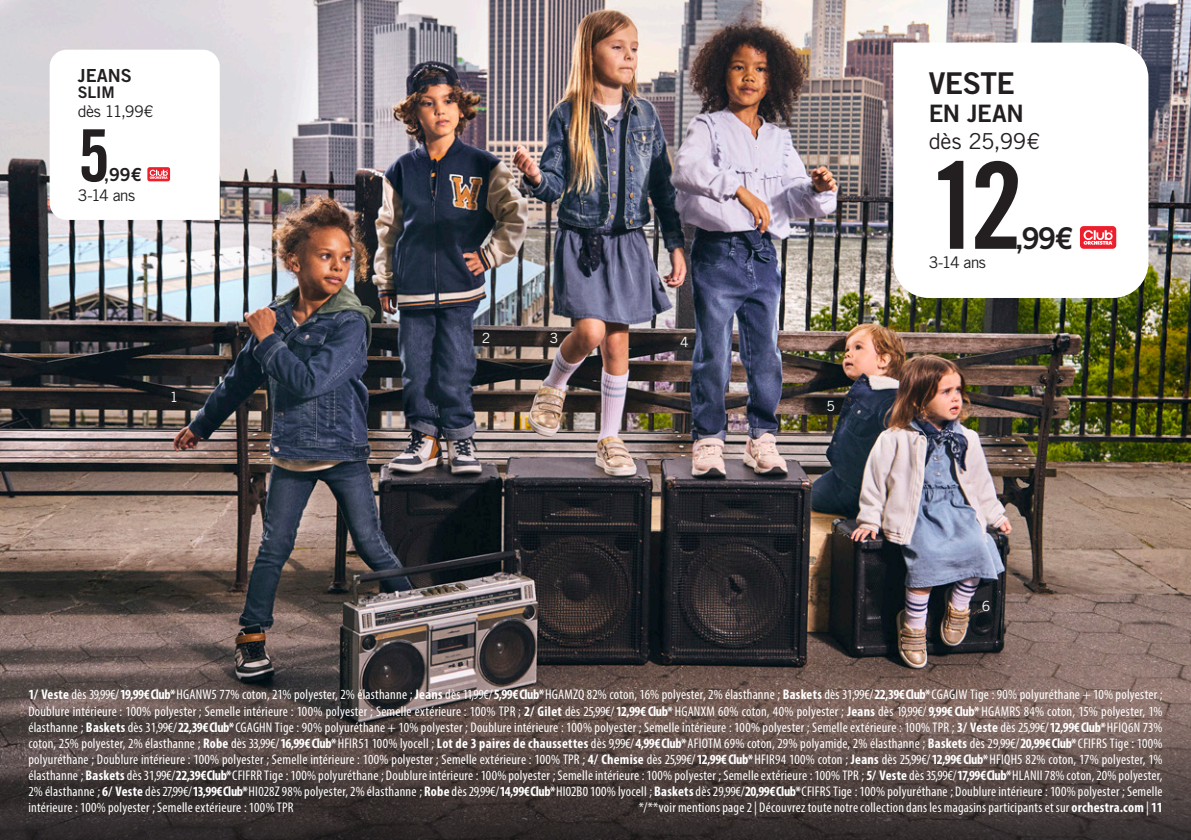
<style>
.page{position:relative;width:1191px;height:840px;background:#fff}
.page>*{position:absolute;margin:0;border:0;box-sizing:border-box;transform-origin:0 0}
.t1{font:120px "Trade Gothic LT Std Bd Cn 20";color:#231f20}
.t2{font:72px "Trade Gothic LT Std Bd Cn 20";color:#231f20}
.t3{font:30px "Trade Gothic LT Bold Two";letter-spacing:-.02em;color:#231f20}
.t4{font:24px "Trade Gothic LT Bold Two";letter-spacing:-.025em;color:#231f20}
.t5{font:22px "Trade Gothic LT";letter-spacing:-.01em;color:#231f20}
.t6{font:18px "Trade Gothic LT Bold Two";letter-spacing:-.005em;color:#231f20}
.t7{font:16px "Trade Gothic LT";letter-spacing:-.04em;color:#231f20}
.t8{font:16px "Trade Gothic LT Bold Two";color:#231f20}
.t9{font:condensed 14px/16px "Myriad Pro";letter-spacing:.015em;color:#fff;text-align:justify}
.t10{font:14px "Trade Gothic LT";color:#fff}
.s1{font-weight:700}
</style>
<div class="page">
<img style="left:0;top:0;width:1191px;height:697px">
<svg style="left:0;top:697px;width:1191px;height:142px;background:#514441"></svg>
<svg style="left:50px;top:50px;width:170px;height:170px"></svg>
<svg style="left:893px;top:43px;width:255px;height:255px"></svg>
<div style="left:1080px;top:226px;width:36px;height:23px;background:#ee1f2d;border-radius:4px"></div>
<svg style="left:1083px;top:230px;width:29px;height:14px"></svg>
<p class="t6" style="left:78px;top:64px;width:55px">JEANS</p>
<p class="t8" style="left:78px;top:82px;width:38px">SLIM</p>
<p class="t7" style="left:78px;top:102px;width:77px">dès 11,99€</p>
<h2 class="t2" style="left:78px;top:112px;width:33px">5</h2>
<p class="t6" style="left:104px;top:164px;width:39px">,99€</p>
<p class="t7" style="left:78px;top:185px;width:59px">3-14 ans</p>
<p class="t10" style="left:170px;top:388px;width:10px">1</p>
<p class="t10" style="left:482px;top:329px;width:10px">2</p>
<p class="t10" style="left:550px;top:329px;width:10px">3</p>
<p class="t10" style="left:680px;top:333px;width:10px">4</p>
<p class="t10" style="left:826px;top:397px;width:10px">5</p>
<h3 class="t3" style="left:928px;top:65px;width:88px">VESTE</h3>
<h3 class="t4" style="left:928px;top:99px;width:96px">EN JEAN</h3>
<h3 class="t5" style="left:928px;top:127px;width:113px">dès 25,99€</h3>
<h1 class="t1" style="left:928px;top:133px;width:96px">12</h1>
<h3 class="t3" style="left:1014px;top:219px;width:60px">,99€</h3>
<p class="t7" style="left:928px;top:252px;width:59px">3-14 ans</p>
<p class="t10" style="left:982px;top:597px;width:10px">6</p>
<p class="t9" style="left:28px;top:686px;width:1135px"><span class="s1">1/ Veste</span> dès 39,99€/ <span class="s1">19,99€ Club*</span> HGANW5 77% coton, 21% polyester, 2% élasthanne ; <span class="s1">Jeans</span> dès 11,99€/ <span class="s1">5,99€ Club*</span> HGAMZQ 82% coton, 16% polyester, 2% élasthanne ; <span class="s1">Baskets</span> dès 31,99€/ <span class="s1">22,39€ Club*</span> CGAGIW Tige : 90% polyuréthane + 10% polyester ; Doublure intérieure : 100% polyester ; Semelle intérieure : 100% polyester ; Semelle extérieure : 100% TPR ; <span class="s1">2/ Gilet</span> dès 25,99€/ <span class="s1">12,99€ Club*</span> HGANXM 60% coton, 40% polyester ; <span class="s1">Jeans</span> dès 19,99€/ <span class="s1">9,99€ Club*</span> HGAMRS 84% coton, 15% polyester, 1% élasthanne ; <span class="s1">Baskets</span> dès 31,99€/ <span class="s1">22,39€ Club*</span> CGAGHN Tige : 90% polyuréthane + 10% polyester ; Doublure intérieure : 100% polyester ; Semelle intérieure : 100% polyester ; Semelle extérieure : 100% TPR ; <span class="s1">3/ Veste</span> dès 25,99€/ <span class="s1">12,99€ Club*</span> HFIQ6N 73% coton, 25% polyester, 2% élasthanne ; <span class="s1">Robe</span> dès 33,99€/ <span class="s1">16,99€ Club*</span> HFIR51 100% lyocell ; <span class="s1">Lot de 3 paires de chaussettes</span> dès 9,99€/ <span class="s1">4,99€ Club*</span> AFIOTM 69% coton, 29% polyamide, 2% élasthanne ; <span class="s1">Baskets</span> dès 29,99€/ <span class="s1">20,99€ Club*</span> CFIFRS Tige : 100% polyuréthane ; Doublure intérieure : 100% polyester ; Semelle intérieure : 100% polyester ; Semelle extérieure : 100% TPR ; <span class="s1">4/ Chemise</span> dès 25,99€/ <span class="s1">12,99€ Club*</span> HFIR94 100% coton ; <span class="s1">Jeans</span> dès 25,99€/ <span class="s1">12,99€ Club*</span> HFIQH5 82% coton, 17% polyester, 1% élasthanne ; <span class="s1">Baskets</span> dès 31,99€/ <span class="s1">22,39€ Club*</span> CFIFRR Tige : 100% polyuréthane ; Doublure intérieure : 100% polyester ; Semelle intérieure : 100% polyester ; Semelle extérieure : 100% TPR ; <span class="s1">5/ Veste</span> dès 35,99€/ <span class="s1">17,99€ Club*</span> HLANII 78% coton, 20% polyester, 2% élasthanne ; <span class="s1">6/ Veste</span> dès 27,99€/ <span class="s1">13,99€ Club*</span> HI028Z 98% polyester, 2% élasthanne ; <span class="s1">Robe</span> dès 29,99€/ <span class="s1">14,99€ Club*</span> HI02B0 100% lyocell ; <span class="s1">Baskets</span> dès 29,99€/ <span class="s1">20,99€ Club*</span> CFIFRS Tige : 100% polyuréthane ; Doublure intérieure : 100% polyester ; Semelle intérieure : 100% polyester ; Semelle extérieure : 100% TPR</p>
<p class="t9" style="left:639px;top:798px;width:525px">*/**voir mentions page 2 | Découvrez toute notre collection dans les magasins participants et sur <span class="s1">orchestra.com</span> | <span class="s1">11</span></p>
</div>
